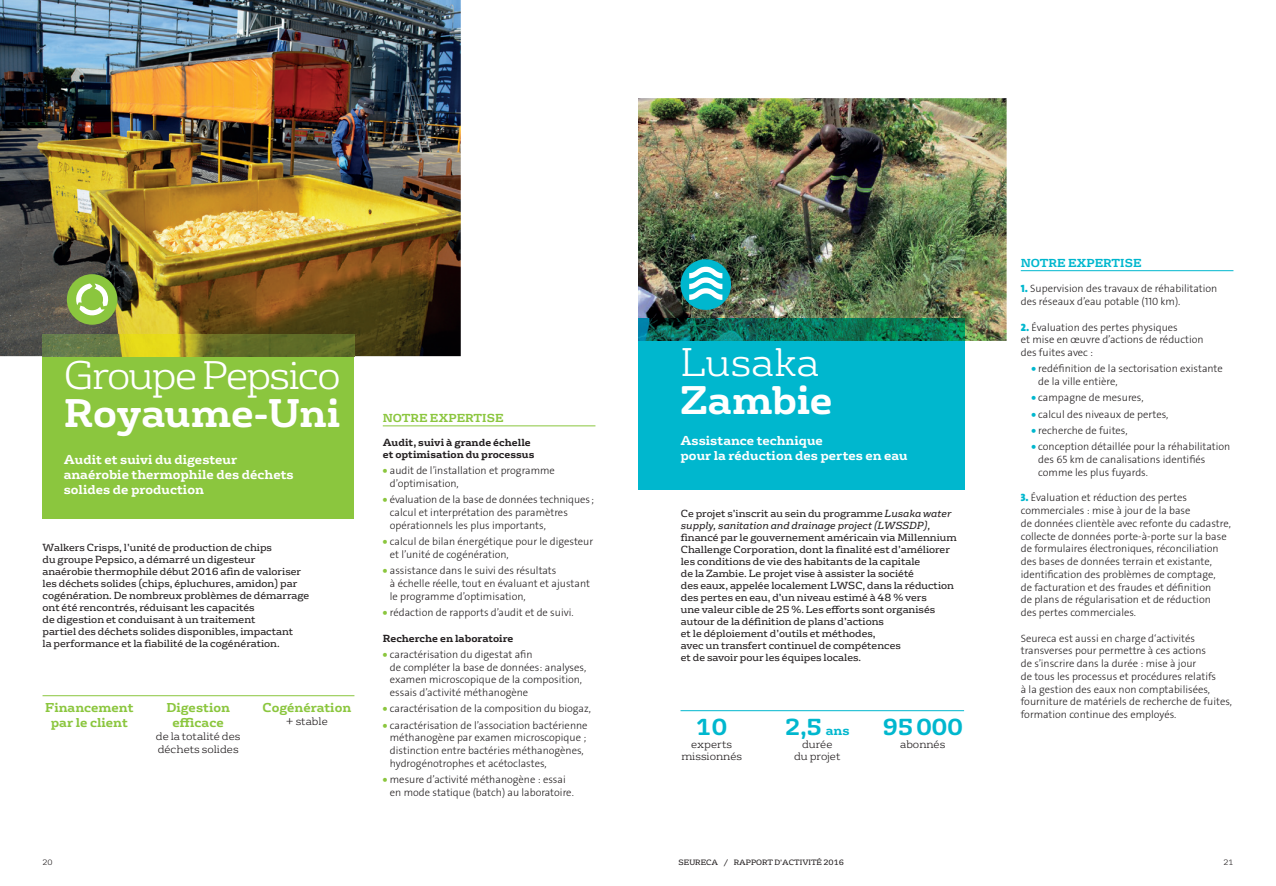
<style>
.page{position:relative;width:1276px;height:886px;background:#fff}
.page>*{position:absolute;margin:0;border:0;box-sizing:border-box;transform-origin:0 0}
.t1{font:300 38.75px "FS Rufus";letter-spacing:-.04em;color:#fff}
.t2{font:700 38.75px "FS Rufus";letter-spacing:-.005em;color:#fff}
.t3{font:700 22.5px "FS Rufus";letter-spacing:-.03em;color:#00b7ce}
.t4{font:700 12.5px/15px "FS Rufus";color:#fff}
.t5{font:700 12.5px/15px "FS Rufus";color:#8bc63e;text-align:center}
.t6{font:700 11.25px "FS Rufus";color:#8bc63e}
.t7{font:700 11.25px "FS Rufus";color:#00b7ce}
.t8{font:10.62px/12.8px "The Sans Veolia W3 Lig";color:#231f20}
.t9{font:300 10.62px/12.8px "FS Rufus";color:#231f20;text-align:center}
.t10{font:10px/12px "FS Rufus";color:#231f20}
.t11{font:italic 10px/12px "FS Rufus";color:#231f20}
.t12{font:700 10px/12px "FS Rufus";color:#231f20}
.t13{font:7.5px "FS Rufus";color:#231f20}
.t14{font:300 7.5px "FS Rufus";color:#231f20}
.s1{font-family:"The Sans Veolia W9 Blk";color:#8bc63e}
.s2{font-style:normal}
.s3{font-size:12.5px}
.s4{font-family:"The Sans Veolia W9 Blk";color:#00b7ce}
</style>
<div class="page">
<img style="left:638px;top:98px;width:368px;height:243px">
<img style="left:0;top:0;width:461px;height:356px">
<hr style="left:383px;top:425px;width:212px;height:1px;background:#8bc63e">
<div style="left:43px;top:356px;width:311px;height:163px;background:#8bc63e"></div>
<img style="left:43px;top:334px;width:311px;height:22px">
<hr style="left:43px;top:695px;width:311px;height:1px;background:#8bc63e">
<div style="left:638px;top:341px;width:326px;height:148px;background:#00b7ce"></div>
<img style="left:638px;top:319px;width:326px;height:22px">
<div style="left:680px;top:259px;width:51px;height:51px;background:#00b7ce;border-radius:50%"></div>
<svg style="left:689px;top:267px;width:33px;height:33px"></svg>
<hr style="left:1020px;top:270px;width:213px;height:1px;background:#00b7ce">
<hr style="left:680px;top:710px;width:284px;height:1px;background:#00b7ce">
<div style="left:67px;top:274px;width:50px;height:51px;background:#8bc63e;border-radius:50%"></div>
<svg style="left:76px;top:283px;width:33px;height:33px"></svg>
<h1 class="t1" style="left:64px;top:345px;width:278px">Groupe Pepsico</h1>
<h1 class="t2" style="left:64px;top:379px;width:278px">Royaume-Uni</h1>
<p class="t4" style="left:64px;top:451px;width:231px">Audit et suivi du digesteur anaérobie thermophile des déchets solides de production</p>
<p class="t10" style="left:43px;top:541px;width:268px">Walkers Crisps, l’unité de production de chips<br>du groupe Pepsico, a démarré un digesteur<br>anaérobie thermophile début 2016 afin de valoriser les déchets solides (chips, épluchures, amidon) par cogénération. De nombreux problèmes de démarrage ont été rencontrés, réduisant les capacités<br>de digestion et conduisant à un traitement<br>partiel des déchets solides disponibles, impactant<br>la performance et la fiabilité de la cogénération.</p>
<p class="t5" style="left:45px;top:699px;width:90px">Financement par le client</p>
<p class="t5" style="left:166px;top:699px;width:65px">Digestion efficace</p>
<p class="t9" style="left:156px;top:729px;width:86px;text-align:left">de la totalité des déchets solides</p>
<p class="t5" style="left:262px;top:699px;width:90px">Cogénération</p>
<p class="t9" style="left:286px;top:714px;width:43px">+ stable</p>
<p class="t6" style="left:383px;top:408px;width:122px">NOTRE EXPERTISE</p>
<p class="t12" style="left:383px;top:436px;width:153px">Audit, suivi à grande échelle et optimisation du processus</p>
<p class="t8" style="left:390px;top:464px;width:167px;text-indent:-7px"><span class="s1">•</span> audit de l’installation et programme d’optimisation,</p>
<p class="t8" style="left:390px;top:493px;width:206px;text-indent:-7px"><span class="s1">•</span> évaluation de la base de données techniques ; calcul et interprétation des paramètres opérationnels les plus importants,</p>
<p class="t8" style="left:390px;top:535px;width:205px;text-indent:-7px"><span class="s1">•</span> calcul de bilan énergétique pour le digesteur et l’unité de cogénération,</p>
<p class="t8" style="left:390px;top:564px;width:202px;text-indent:-7px"><span class="s1">•</span> assistance dans le suivi des résultats<br>à échelle réelle, tout en évaluant et ajustant le programme d’optimisation,</p>
<p class="t8" style="left:383px;top:606px;width:192px"><span class="s1">•</span> rédaction de rapports d’audit et de suivi.</p>
<p class="t12" style="left:383px;top:631px;width:132px">Recherche en laboratoire</p>
<p class="t8" style="left:390px;top:648px;width:198px;text-indent:-7px"><span class="s1">•</span> caractérisation du digestat afin<br>de compléter la base de données: analyses, examen microscopique de la composition, essais d’activité méthanogène</p>
<p class="t8" style="left:383px;top:702px;width:210px"><span class="s1">•</span> caractérisation de la composition du biogaz,</p>
<p class="t8" style="left:390px;top:719px;width:199px;text-indent:-7px"><span class="s1">•</span> caractérisation de l’association bactérienne méthanogène par examen microscopique ; distinction entre bactéries méthanogènes, hydrogénotrophes et acétoclastes,</p>
<p class="t8" style="left:390px;top:773px;width:185px;text-indent:-7px"><span class="s1">•</span> mesure d’activité méthanogène : essai en mode statique (batch) au laboratoire.</p>
<h1 class="t1" style="left:680px;top:332px;width:140px">Lusaka</h1>
<h1 class="t2" style="left:680px;top:366px;width:154px">Zambie</h1>
<p class="t4" style="left:680px;top:432px;width:229px">Assistance technique<br>pour la réduction des pertes en eau</p>
<p class="t11" style="left:681px;top:506px;width:272px"><span class="s2">Ce projet s’inscrit au sein du programme</span> Lusaka water supply, sanitation and drainage project (LWSSDP),</p>
<p class="t10" style="left:681px;top:531px;width:277px">financé par le gouvernement américain via Millennium Challenge Corporation, dont la finalité est d’améliorer les conditions de vie des habitants de la capitale<br>de la Zambie. Le projet vise à assister la société<br>des eaux, appelée localement LWSC, dans la réduction des pertes en eau, d’un niveau estimé à 48 % vers<br>une valeur cible de 25 %. Les efforts sont organisés autour de la définition de plans d’actions<br>et le déploiement d’outils et méthodes,<br>avec un transfert continuel de compétences<br>et de savoir pour les équipes locales.</p>
<h2 class="t3" style="left:696px;top:707px;width:33px">10</h2>
<p class="t9" style="left:681px;top:736px;width:62px">experts missionnés</p>
<h2 class="t3" style="left:785px;top:707px;width:66px">2,5 <span class="s3">ans</span></h2>
<p class="t9" style="left:794px;top:736px;width:48px">durée du projet</p>
<h2 class="t3" style="left:882px;top:707px;width:82px">95 000</h2>
<p class="t9" style="left:900px;top:736px;width:47px">abonnés</p>
<p class="t7" style="left:1020px;top:253px;width:122px">NOTRE EXPERTISE</p>
<p class="t8" style="left:1020px;top:282px;width:198px"><span class="s4">1.</span> Supervision des travaux de réhabilitation des réseaux d’eau potable (110 km).</p>
<p class="t8" style="left:1020px;top:321px;width:184px"><span class="s4">2.</span> Évaluation des pertes physiques<br>et mise en œuvre d’actions de réduction des fuites avec :</p>
<p class="t8" style="left:1038px;top:362px;width:186px;text-indent:-7px"><span class="s4">•</span> redéfinition de la sectorisation existante de la ville entière,</p>
<p class="t8" style="left:1031px;top:391px;width:114px"><span class="s4">•</span> campagne de mesures,</p>
<p class="t8" style="left:1031px;top:408px;width:139px"><span class="s4">•</span> calcul des niveaux de pertes,</p>
<p class="t8" style="left:1031px;top:424px;width:98px"><span class="s4">•</span> recherche de fuites,</p>
<p class="t8" style="left:1038px;top:440px;width:193px;text-indent:-7px"><span class="s4">•</span> conception détaillée pour la réhabilitation des 65 km de canalisations identifiés comme les plus fuyards.</p>
<p class="t8" style="left:1020px;top:491px;width:212px"><span class="s4">3.</span> Évaluation et réduction des pertes commerciales : mise à jour de la base<br>de données clientèle avec refonte du cadastre, collecte de données porte-à-porte sur la base de formulaires électroniques, réconciliation des bases de données terrain et existante, identification des problèmes de comptage,<br>de facturation et des fraudes et définition<br>de plans de régularisation et de réduction<br>des pertes commerciales.</p>
<p class="t8" style="left:1020px;top:632px;width:213px">Seureca est aussi en charge d‘activités transverses pour permettre à ces actions<br>de s’inscrire dans la durée : mise à jour<br>de tous les processus et procédures relatifs<br>à la gestion des eaux non comptabilisées, fourniture de matériels de recherche de fuites, formation continue des employés.</p>
<p class="t14" style="left:43px;top:856px;width:12px">20</p>
<p class="t13" style="left:678px;top:856px;width:167px">SEURECA / RAPPORT D’ACTIVITÉ 2016</p>
<p class="t14" style="left:1223px;top:856px;width:11px">21</p>
</div>
